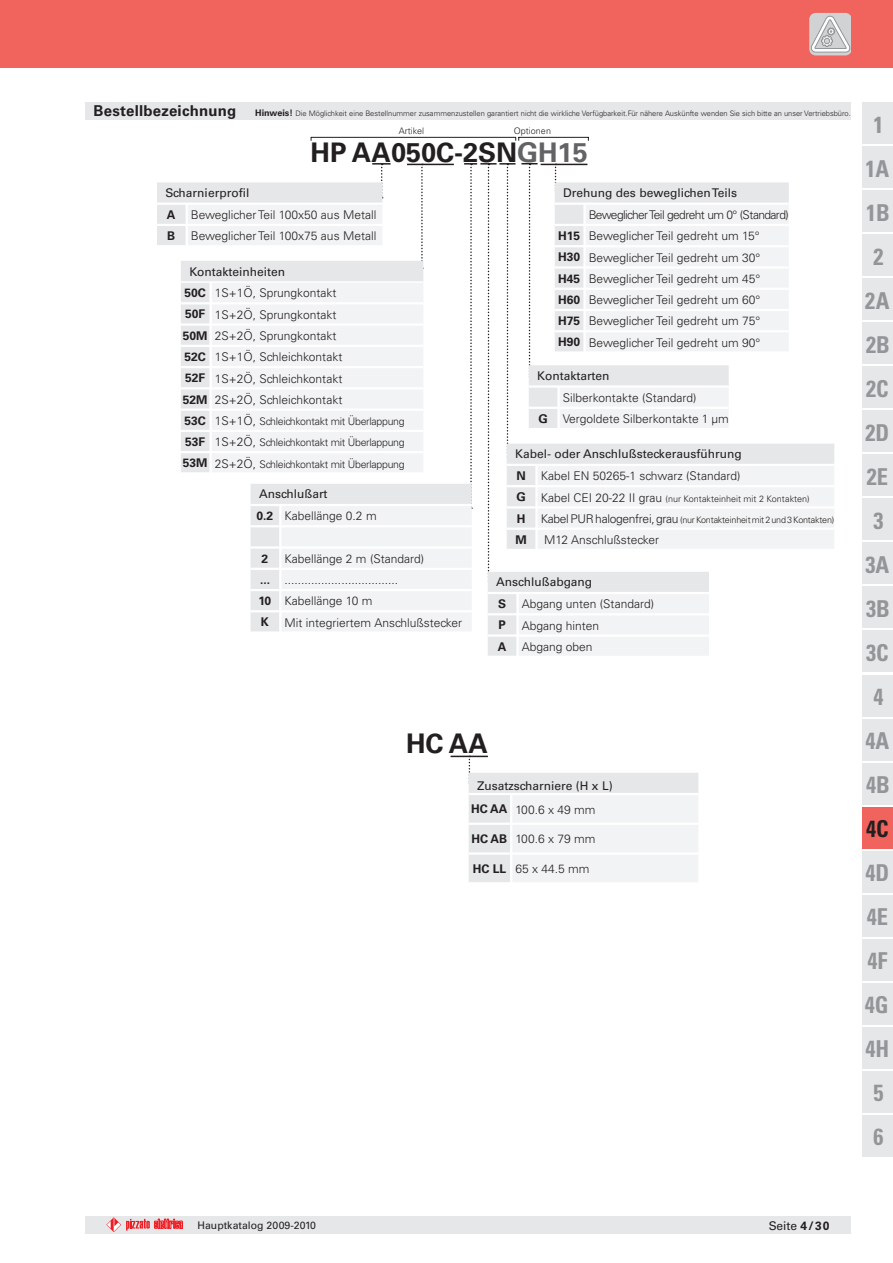
<style>
.page{position:relative;width:893px;height:1263px;background:#fff}
.page>*{position:absolute;margin:0;border:0;box-sizing:border-box;transform-origin:0 0}
.t1{font:700 27px "Univers";color:#231f20}
.t2{font:700 condensed 23.25px/44px "Univers";color:#939598;text-align:center}
.t3{font:700 condensed 23.25px "Univers";color:#231f20}
.t4{font:700 15px "Univers";letter-spacing:.01em;color:#231f20}
.t5{font:300 12px/21.3px "Univers";color:#231f20}
.t6{font:12px/23.9px "Univers";color:#231f20}
.t7{font:700 12px "Univers";color:#231f20}
.t8{font:300 10.5px/21.3px "Univers";letter-spacing:-.025em;color:#231f20;text-align:justify}
.t9{font:10.5px "Univers";color:#231f20}
.t10{font:300 9px "Univers";color:#231f20}
.t11{font:300 9px "Univers";letter-spacing:-.025em;color:#231f20}
.t12{font:300 7.5px "Univers";color:#231f20}
.s1{font-weight:700;font-size:9px}
.s2{color:#636366}
.s3{font-weight:400}
.s4{font-weight:700}
.s5{font-weight:700;font-size:12px}
.s6{font-size:12px}
.s7{font-weight:300}
</style>
<div class="page">
<div style="left:0;top:0;width:892px;height:68px;background:#f1635d"></div>
<div style="left:85px;top:1216px;width:765px;height:17px;background:#e6e7e9"></div>
<svg style="left:106px;top:1217px;width:77px;height:15px"></svg>
<svg style="left:809px;top:13px;width:41px;height:42px;background:#ceccce"></svg>
<div style="left:862px;top:190px;width:30px;height:42px;background:#e6e7e9"></div>
<div style="left:862px;top:102px;width:30px;height:42px;background:#e6e7e9"></div>
<div style="left:862px;top:146px;width:30px;height:42px;background:#e6e7e9"></div>
<div style="left:862px;top:234px;width:30px;height:42px;background:#e6e7e9"></div>
<div style="left:862px;top:278px;width:30px;height:42px;background:#e6e7e9"></div>
<div style="left:862px;top:322px;width:30px;height:42px;background:#e6e7e9"></div>
<div style="left:862px;top:366px;width:30px;height:42px;background:#e6e7e9"></div>
<div style="left:862px;top:410px;width:30px;height:42px;background:#e6e7e9"></div>
<div style="left:862px;top:454px;width:30px;height:42px;background:#e6e7e9"></div>
<div style="left:862px;top:498px;width:30px;height:42px;background:#e6e7e9"></div>
<div style="left:862px;top:543px;width:30px;height:41px;background:#e6e7e9"></div>
<div style="left:862px;top:587px;width:30px;height:41px;background:#e6e7e9"></div>
<div style="left:862px;top:631px;width:30px;height:41px;background:#e6e7e9"></div>
<div style="left:862px;top:675px;width:30px;height:41px;background:#e6e7e9"></div>
<div style="left:862px;top:719px;width:30px;height:41px;background:#e6e7e9"></div>
<div style="left:862px;top:763px;width:30px;height:41px;background:#e6e7e9"></div>
<div style="left:862px;top:851px;width:30px;height:42px;background:#e6e7e9"></div>
<div style="left:862px;top:895px;width:30px;height:42px;background:#e6e7e9"></div>
<div style="left:862px;top:939px;width:30px;height:42px;background:#e6e7e9"></div>
<div style="left:862px;top:983px;width:30px;height:42px;background:#e6e7e9"></div>
<div style="left:862px;top:1027px;width:30px;height:42px;background:#e6e7e9"></div>
<div style="left:862px;top:1071px;width:30px;height:42px;background:#e6e7e9"></div>
<div style="left:862px;top:1115px;width:30px;height:42px;background:#e6e7e9"></div>
<div style="left:862px;top:807px;width:30px;height:41px;background:#f1635d"></div>
<hr style="left:311px;top:137px;width:204px;height:1px;background:#231f20">
<hr style="left:518px;top:137px;width:70px;height:1px;background:#231f20">
<hr style="left:450px;top:756px;width:38px;height:1px;background:#231f20">
<svg style="left:157px;top:163px;width:677px;height:493px"></svg>
<hr style="left:554px;top:351px;width:234px;height:3px;background:#fff">
<hr style="left:554px;top:203px;width:234px;height:2px;background:#fff">
<svg style="left:468px;top:756px;width:230px;height:126px"></svg>
<hr style="left:510px;top:795px;width:2px;height:28px;background:#fff">
<hr style="left:468px;top:823px;width:230px;height:2px;background:#fff">
<hr style="left:510px;top:825px;width:2px;height:27px;background:#fff">
<hr style="left:468px;top:852px;width:230px;height:3px;background:#fff">
<hr style="left:510px;top:855px;width:2px;height:27px;background:#fff">
<hr style="left:468px;top:793px;width:230px;height:2px;background:#fff">
<div style="left:85px;top:102px;width:765px;height:17px;background:#e6e7e9"></div>
<p class="t4" style="left:94px;top:106px;width:144px">Bestellbezeichnung</p>
<p class="t12" style="left:255px;top:111px;width:597px"><span class="s1">Hinweis!</span> Die Möglichkeit eine Bestellnummer zusammenzustellen garantiert nicht die wirkliche Verfügbarkeit.Für nähere Auskünfte wenden Sie sich bitte an unser Vertriebsbüro.</p>
<p class="t10" style="left:399px;top:128px;width:27px">Artikel</p>
<p class="t10" style="left:514px;top:128px;width:39px">Optionen</p>
<h1 class="t1" style="left:310px;top:142px;width:278px">HP AA050C-2SN<span class="s2">GH15</span></h1>
<p class="t6" style="left:165px;top:182px;width:85px">Scharnierprofil</p>
<p class="t7" style="left:167px;top:210px;width:10px">A</p>
<p class="t5" style="left:191px;top:205px;width:187px">Beweglicher Teil 100x50 aus Metall</p>
<p class="t7" style="left:167px;top:231px;width:10px">B</p>
<p class="t5" style="left:191px;top:227px;width:187px">Beweglicher Teil 100x75 aus Metall</p>
<p class="t5" style="left:183px;top:262px;width:161px;text-indent:7px"><span class="s3">Kontakteinheiten<br></span><span class="s4">50C</span> 1S+1Ö, Sprungkontakt<br><span class="s4">50F</span> 1S+2Ö, Sprungkontakt<br><span class="s4">50M</span> 2S+2Ö, Sprungkontakt<br><span class="s4">52C</span> 1S+1Ö, Schleichkontakt<br><span class="s4">52F</span> 1S+2Ö, Schleichkontakt<br><span class="s4">52M</span> 2S+2Ö, Schleichkontakt</p>
<p class="t8" style="left:183px;top:412px;width:223px"><span class="s5">53C</span> <span class="s6">1S+1Ö,</span> Schleichkontakt mit Überlappung <span class="s5">53F</span> <span class="s6">1S+2Ö,</span> Schleichkontakt mit Überlappung <span class="s5">53M</span> <span class="s6">2S+2Ö,</span> Schleichkontakt mit Überlappung</p>
<p class="t5" style="left:256px;top:484px;width:122px;line-height:22px"><span class="s3">Anschlußart<br></span><span class="s4">0.2</span> Kabellänge 0.2 m</p>
<p class="t7" style="left:261px;top:554px;width:8px">2</p>
<p class="t5" style="left:258px;top:549px;width:167px;text-indent:26px">Kabellänge 2 m (Standard) <span class="s4">...</span> ..................................<br><span class="s4">10</span> Kabellänge 10 m<br><span class="s4">K</span></p>
<p class="t5" style="left:284px;top:613px;width:179px">Mit integriertem Anschlußstecker</p>
<p class="t6" style="left:563px;top:182px;width:175px">Drehung des beweglichen Teils</p>
<p class="t5" style="left:558px;top:205px;width:232px;text-indent:31px">Beweglicher Teil gedreht um 0° (Standard)<br><span class="s4">H15</span> Beweglicher Teil gedreht um 15°<br><span class="s4">H30</span> Beweglicher Teil gedreht um 30°<br><span class="s4">H45</span> Beweglicher Teil gedreht um 45°<br><span class="s4">H60</span> Beweglicher Teil gedreht um 60°<br><span class="s4">H75</span> Beweglicher Teil gedreht um 75°<br><span class="s4">H90</span> Beweglicher Teil gedreht um 90°</p>
<p class="t6" style="left:537px;top:365px;width:74px">Kontaktarten</p>
<p class="t5" style="left:563px;top:388px;width:135px">Silberkontakte (Standard)</p>
<p class="t7" style="left:538px;top:414px;width:11px">G</p>
<p class="t5" style="left:563px;top:409px;width:167px">Vergoldete Silberkontakte 1 µm</p>
<p class="t6" style="left:515px;top:443px;width:228px">Kabel- oder Anschlußsteckerausführung</p>
<p class="t7" style="left:516px;top:471px;width:11px">N</p>
<p class="t5" style="left:540px;top:466px;width:201px">Kabel EN 50265-1 schwarz (Standard)</p>
<p class="t7" style="left:516px;top:493px;width:11px">G</p>
<p class="t10" style="left:540px;top:495px;width:270px"><span class="s6">Kabel CEI 20-22 II grau</span> (nur Kontakteinheit mit 2 Kontakten)</p>
<p class="t7" style="left:516px;top:514px;width:10px">H</p>
<p class="t11" style="left:540px;top:516px;width:295px"><span class="s6">Kabel PUR halogenfrei, grau</span> (nur Kontakteinheit mit 2 und 3 Kontakten)</p>
<p class="t7" style="left:515px;top:535px;width:13px">M</p>
<p class="t5" style="left:544px;top:530px;width:117px">M12 Anschlußstecker</p>
<p class="t6" style="left:496px;top:571px;width:97px">Anschlußabgang</p>
<p class="t7" style="left:498px;top:600px;width:10px">S</p>
<p class="t5" style="left:522px;top:595px;width:134px">Abgang unten (Standard)</p>
<p class="t7" style="left:498px;top:621px;width:9px">P</p>
<p class="t5" style="left:522px;top:616px;width:79px">Abgang hinten</p>
<p class="t7" style="left:497px;top:642px;width:10px">A</p>
<p class="t5" style="left:522px;top:637px;width:72px">Abgang oben</p>
<h1 class="t1" style="left:406px;top:734px;width:83px">HC AA</h1>
<p class="t6" style="left:471px;top:775px;width:143px;text-indent:6px">Zusatzscharniere (H x L)<br><span class="s4">HC AA</span> <span class="s7">100.6 x 49 mm</span></p>
<p class="t5" style="left:471px;top:830px;width:125px"><span class="s4">HC AB</span> 100.6 x 79 mm</p>
<p class="t5" style="left:472px;top:859px;width:118px"><span class="s4">HC LL</span> 65 x 44.5 mm</p>
<h2 class="t2" style="left:865px;top:105px;width:25px">1<br>1A</h2>
<h2 class="t2" style="left:866px;top:193px;width:25px">1B</h2>
<h2 class="t2" style="left:865px;top:237px;width:26px">2<br>2A<br>2B<br>2C<br>2D<br>2E<br>3<br>3A<br>3B<br>3C<br>4<br>4A<br>4B</h2>
<h2 class="t3" style="left:866px;top:820px;width:24px">4C</h2>
<h2 class="t2" style="left:864px;top:853px;width:26px">4D<br>4E<br>4F<br>4G<br>4H<br>5<br>6</h2>
<p class="t9" style="left:197px;top:1221px;width:120px">Hauptkatalog 2009-2010</p>
<p class="t6" style="left:768px;top:1215px;width:62px">Seite <span class="s4">4/30</span></p>
</div>
